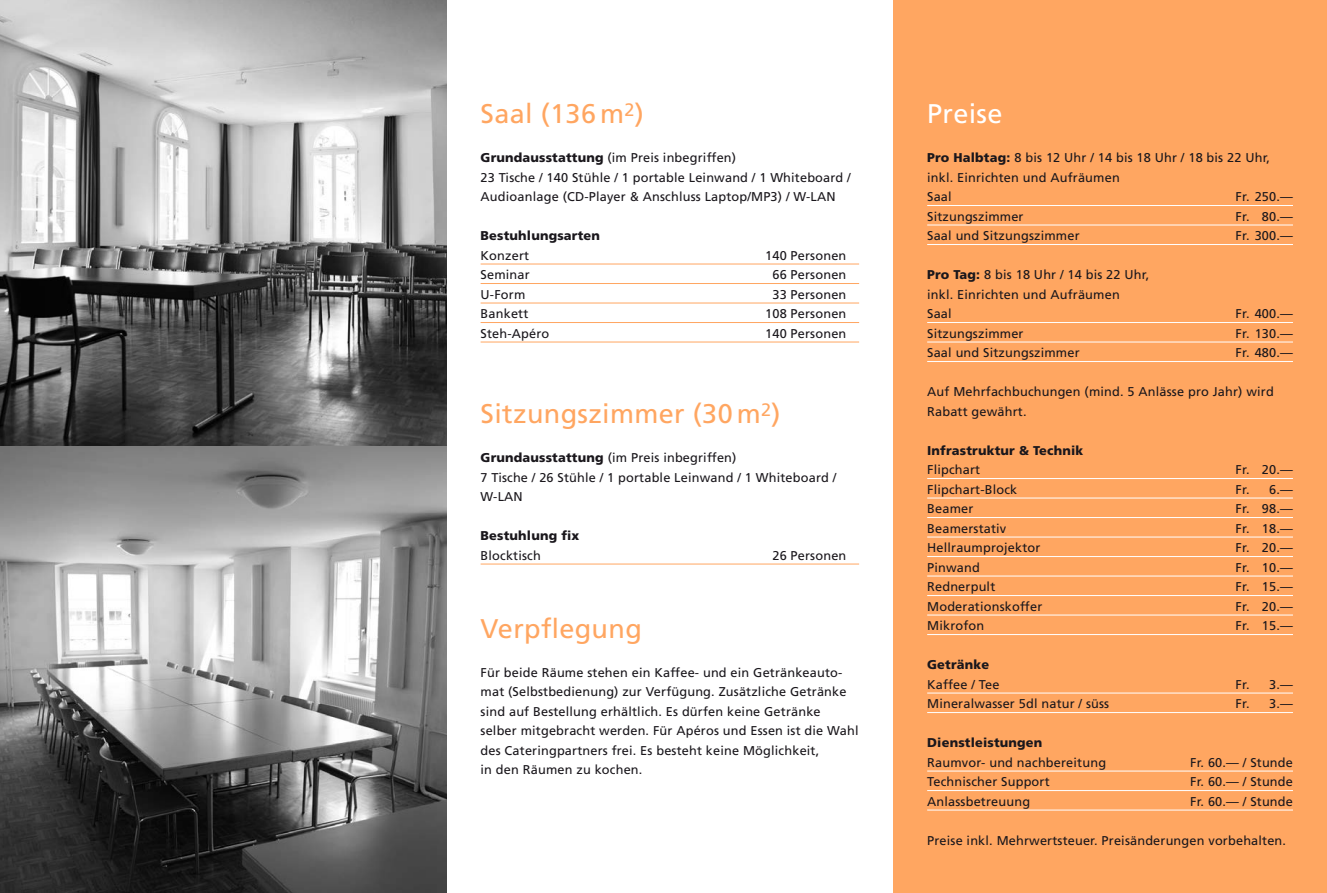
<style>
.page{position:relative;width:1327px;height:893px;background:#fff}
.page>*{position:absolute;margin:0;border:0;box-sizing:border-box;transform-origin:0 0}
.t1{font:27px "Frutiger";letter-spacing:.015em;color:#ffa661}
.t2{font:27px "Frutiger";letter-spacing:.015em;color:#fff}
.t3{font:12.75px/19.5px "Frutiger";letter-spacing:.015em;color:#1a171c}
.t4{font:900 12.75px "Frutiger";letter-spacing:.015em;color:#1a171c}
.s1{font-weight:900}
</style>
<div class="page">
<div style="left:893px;top:0;width:434px;height:893px;background:#ffa661"></div>
<hr style="left:480px;top:264px;width:379px;height:1px;background:#ffa661">
<hr style="left:480px;top:283px;width:379px;height:1px;background:#ffa661">
<hr style="left:480px;top:303px;width:379px;height:1px;background:#ffa661">
<hr style="left:480px;top:322px;width:379px;height:1px;background:#ffa661">
<hr style="left:480px;top:342px;width:379px;height:1px;background:#ffa661">
<hr style="left:480px;top:564px;width:379px;height:1px;background:#ffa661">
<img style="left:0;top:0;width:446px;height:893px">
<hr style="left:927px;top:205px;width:366px;height:1px;background:#fff">
<hr style="left:927px;top:225px;width:366px;height:1px;background:#fff">
<hr style="left:927px;top:244px;width:366px;height:1px;background:#fff">
<hr style="left:927px;top:322px;width:366px;height:1px;background:#fff">
<hr style="left:927px;top:342px;width:366px;height:1px;background:#fff">
<hr style="left:927px;top:361px;width:366px;height:1px;background:#fff">
<hr style="left:927px;top:478px;width:366px;height:1px;background:#fff">
<hr style="left:927px;top:498px;width:366px;height:1px;background:#fff">
<hr style="left:927px;top:517px;width:366px;height:1px;background:#fff">
<hr style="left:927px;top:537px;width:366px;height:1px;background:#fff">
<hr style="left:927px;top:556px;width:366px;height:1px;background:#fff">
<hr style="left:927px;top:576px;width:366px;height:1px;background:#fff">
<hr style="left:927px;top:595px;width:366px;height:1px;background:#fff">
<hr style="left:927px;top:615px;width:366px;height:1px;background:#fff">
<hr style="left:927px;top:634px;width:366px;height:1px;background:#fff">
<hr style="left:927px;top:693px;width:366px;height:1px;background:#fff">
<hr style="left:927px;top:712px;width:366px;height:1px;background:#fff">
<hr style="left:927px;top:771px;width:366px;height:1px;background:#fff">
<hr style="left:927px;top:790px;width:366px;height:1px;background:#fff">
<hr style="left:927px;top:810px;width:366px;height:1px;background:#fff">
<h1 class="t1" style="left:480px;top:98px;width:165px">Saal (136 m<sup>2</sup>)</h1>
<p class="t3" style="left:480px;top:148px;width:372px"><span class="s1">Grundausstattung</span> (im Preis inbegriffen)<br>23 Tische / 140 Stühle / 1 portable Leinwand / 1 Whiteboard /<br>Audioanlage (CD-Player &amp; Anschluss Laptop/MP3) / W-LAN</p>
<p class="t4" style="left:480px;top:228px;width:121px">Bestuhlungsarten</p>
<p class="t3" style="left:480px;top:245px;width:50px">Konzert</p>
<p class="t3" style="left:765px;top:245px;width:83px">140 Personen</p>
<p class="t3" style="left:480px;top:265px;width:51px">Seminar</p>
<p class="t3" style="left:772px;top:265px;width:75px">66 Personen</p>
<p class="t3" style="left:480px;top:284px;width:46px">U-Form</p>
<p class="t3" style="left:772px;top:284px;width:75px">33 Personen</p>
<p class="t3" style="left:480px;top:304px;width:49px">Bankett</p>
<p class="t3" style="left:765px;top:304px;width:83px">108 Personen</p>
<p class="t3" style="left:480px;top:323px;width:70px">Steh-Apéro</p>
<p class="t3" style="left:765px;top:323px;width:83px">140 Personen</p>
<h1 class="t1" style="left:480px;top:398px;width:301px">Sitzungszimmer (30 m<sup>2</sup>)</h1>
<p class="t3" style="left:480px;top:448px;width:357px"><span class="s1">Grundausstattung</span> (im Preis inbegriffen)<br>7 Tische / 26 Stühle / 1 portable Leinwand / 1 Whiteboard /<br>W-LAN</p>
<p class="t4" style="left:480px;top:528px;width:100px">Bestuhlung fix</p>
<p class="t3" style="left:480px;top:545px;width:62px">Blocktisch</p>
<p class="t3" style="left:772px;top:545px;width:75px">26 Personen</p>
<h1 class="t1" style="left:480px;top:612px;width:163px">Verpflegung</h1>
<p class="t3" style="left:480px;top:662px;width:379px">Für beide Räume stehen ein Kaffee- und ein Getränkeauto&shy;mat (Selbstbedienung) zur Verfügung. Zusätzliche Getränke sind auf Bestellung erhältlich. Es dürfen keine Getränke selber mitgebracht werden. Für Apéros und Essen ist die Wahl des Cateringpartners frei. Es besteht keine Möglichkeit,<br>in den Räumen zu kochen.</p>
<h1 class="t2" style="left:927px;top:98px;width:77px">Preise</h1>
<p class="t3" style="left:927px;top:148px;width:344px"><span class="s1">Pro Halbtag:</span> 8 bis 12 Uhr / 14 bis 18 Uhr / 18 bis 22 Uhr, inkl. Einrichten und Aufräumen<br>Saal</p>
<p class="t3" style="left:1235px;top:187px;width:59px">Fr. 250.—</p>
<p class="t3" style="left:927px;top:206px;width:98px">Sitzungszimmer</p>
<p class="t3" style="left:1235px;top:206px;width:59px">Fr. 80.—</p>
<p class="t3" style="left:927px;top:226px;width:154px">Saal und Sitzungszimmer</p>
<p class="t3" style="left:1235px;top:226px;width:59px">Fr. 300.—</p>
<p class="t3" style="left:927px;top:265px;width:224px"><span class="s1">Pro Tag:</span> 8 bis 18 Uhr / 14 bis 22 Uhr, inkl. Einrichten und Aufräumen<br>Saal</p>
<p class="t3" style="left:1235px;top:304px;width:59px">Fr. 400.—</p>
<p class="t3" style="left:927px;top:323px;width:98px">Sitzungszimmer</p>
<p class="t3" style="left:1235px;top:323px;width:59px">Fr. 130.—</p>
<p class="t3" style="left:927px;top:343px;width:154px">Saal und Sitzungszimmer</p>
<p class="t3" style="left:1235px;top:343px;width:59px">Fr. 480.—</p>
<p class="t3" style="left:927px;top:382px;width:348px">Auf Mehrfachbuchungen (mind. 5 Anlässe pro Jahr) wird<br>Rabatt gewährt.</p>
<p class="t4" style="left:927px;top:442px;width:158px">Infrastruktur &amp; Technik</p>
<p class="t3" style="left:927px;top:460px;width:55px">Flipchart</p>
<p class="t3" style="left:1235px;top:460px;width:59px">Fr. 20.—</p>
<p class="t3" style="left:927px;top:479px;width:92px">Flipchart-Block</p>
<p class="t3" style="left:1235px;top:479px;width:59px">Fr. 6.—</p>
<p class="t3" style="left:927px;top:499px;width:48px">Beamer</p>
<p class="t3" style="left:1235px;top:499px;width:59px">Fr. 98.—</p>
<p class="t3" style="left:927px;top:518px;width:81px">Beamerstativ</p>
<p class="t3" style="left:1235px;top:518px;width:59px">Fr. 18.—</p>
<p class="t3" style="left:927px;top:538px;width:115px">Hellraumprojektor</p>
<p class="t3" style="left:1235px;top:538px;width:59px">Fr. 20.—</p>
<p class="t3" style="left:927px;top:557px;width:54px">Pinwand</p>
<p class="t3" style="left:1235px;top:557px;width:59px">Fr. 10.—</p>
<p class="t3" style="left:927px;top:577px;width:70px">Rednerpult</p>
<p class="t3" style="left:1235px;top:577px;width:59px">Fr. 15.—</p>
<p class="t3" style="left:927px;top:596px;width:117px">Moderationskoffer</p>
<p class="t3" style="left:1235px;top:596px;width:59px">Fr. 20.—</p>
<p class="t3" style="left:927px;top:616px;width:59px">Mikrofon</p>
<p class="t3" style="left:1235px;top:616px;width:59px">Fr. 15.—</p>
<p class="t4" style="left:927px;top:657px;width:64px">Getränke</p>
<p class="t3" style="left:927px;top:674px;width:74px">Kaffee / Tee</p>
<p class="t3" style="left:1235px;top:674px;width:59px">Fr. 3.—</p>
<p class="t3" style="left:927px;top:694px;width:183px">Mineralwasser 5dl natur / süss</p>
<p class="t3" style="left:1235px;top:694px;width:59px">Fr. 3.—</p>
<p class="t4" style="left:927px;top:735px;width:117px">Dienstleistungen</p>
<p class="t3" style="left:927px;top:752px;width:180px">Raumvor- und nachbereitung</p>
<p class="t3" style="left:1190px;top:752px;width:104px">Fr. 60.— / Stunde</p>
<p class="t3" style="left:927px;top:772px;width:124px">Technischer Support</p>
<p class="t3" style="left:1190px;top:772px;width:104px">Fr. 60.— / Stunde</p>
<p class="t3" style="left:927px;top:791px;width:104px">Anlassbetreuung</p>
<p class="t3" style="left:1190px;top:791px;width:104px">Fr. 60.— / Stunde</p>
<p class="t3" style="left:927px;top:830px;width:360px">Preise inkl. Mehrwertsteuer. Preisänderungen vorbehalten.</p>
</div>
